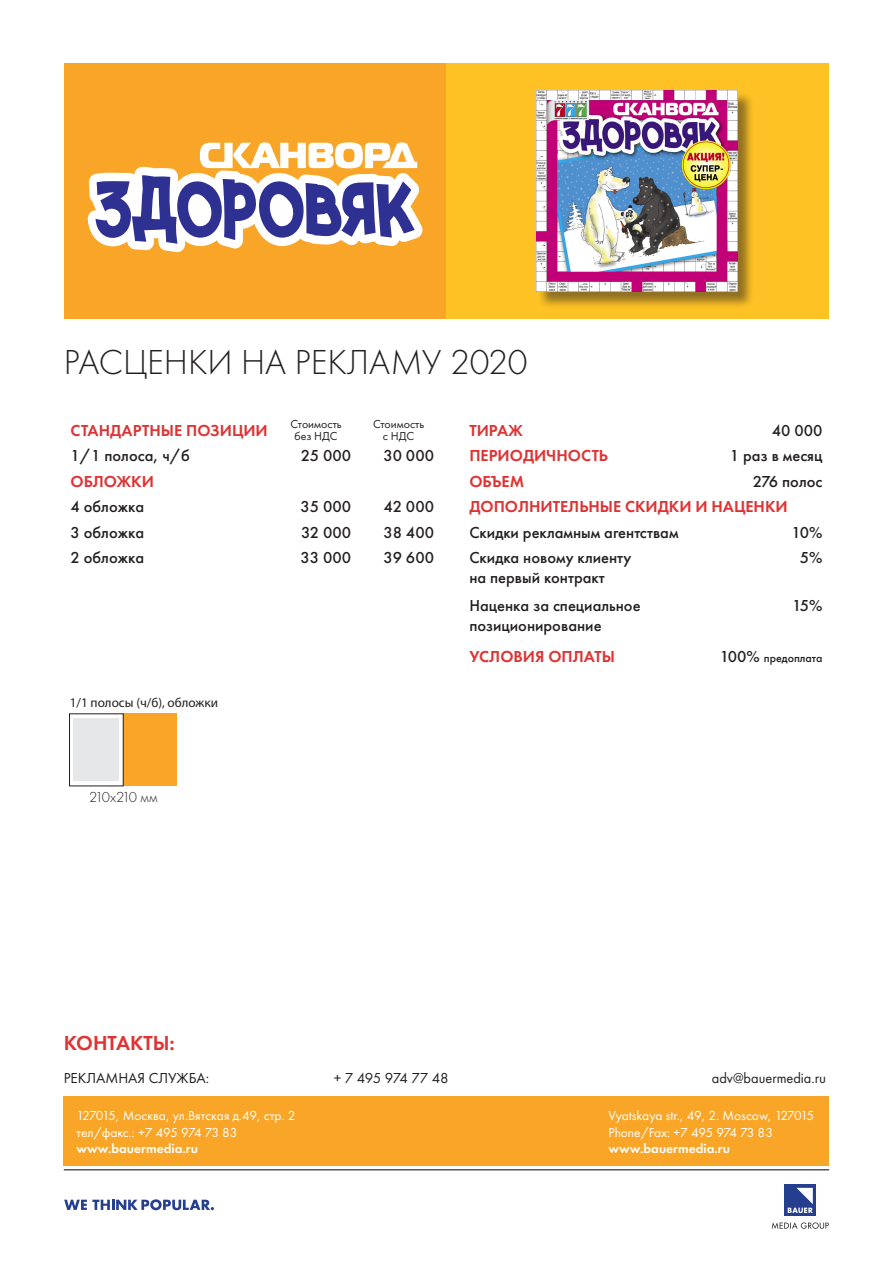
<style>
.page{position:relative;width:893px;height:1263px;background:#fff}
.page>*{position:absolute;margin:0;border:0;box-sizing:border-box;transform-origin:0 0}
.t1{font:300 36px "Futura PT";color:#231f20}
.t2{font:600 21px "Futura PT";color:#e03333}
.t3{font:500 16.5px/19.8px "Futura PT";color:#231f20}
.t4{font:600 16.5px "Futura PT";color:#e03333}
.t5{font:15px "Futura PT";color:#231f20;scale:.96 1}
.t6{font:15px "Futura PT";color:#231f20}
.t7{font:15px "Futura PT";letter-spacing:-.03em;color:#231f20}
.t8{font:300 15px "Futura PT";letter-spacing:-.11em;color:#231f20}
.t9{font:13.5px "Futura PT";color:#fff}
.t10{font:13.5px "Futura PT";letter-spacing:-.02em;color:#fff}
.t11{font:600 13.5px "Futura PT";color:#fff}
.t12{font:13.2px "Myriad Pro";color:#231f20}
.t13{font:12px "Futura PT";color:#231f20}
.t14{font:500 12px "Futura PT";color:#231f20}
.s1{font-size:16.5px}
</style>
<div class="page">
<div style="left:64px;top:64px;width:382px;height:255px;background:#f9a628"></div>
<div style="left:446px;top:64px;width:383px;height:255px;background:#fec224"></div>
<hr style="left:64px;top:1169px;width:765px;height:1px;background:#000">
<svg style="left:772px;top:1222px;width:57px;height:7px"></svg>
<div style="left:785px;top:1185px;width:31px;height:31px;background:#253f8e"></div>
<svg style="left:788px;top:1188px;width:25px;height:25px"></svg>
<svg style="left:64px;top:1199px;width:150px;height:11px"></svg>
<div style="left:64px;top:1096px;width:765px;height:70px;background:#f9a628"></div>
<div style="left:123px;top:714px;width:54px;height:72px;background:#f9a628"></div>
<div style="left:74px;top:718px;width:45px;height:63px;background:#e6e7e9"></div>
<div style="left:537px;top:91px;width:218px;height:218px;background:#231f20;opacity:.5"></div>
<img style="left:536px;top:91px;width:201px;height:201px">
<svg style="left:88px;top:142px;width:335px;height:110px"></svg>
<p class="t1" style="left:64px;top:342px;width:465px">РАСЦЕНКИ НА РЕКЛАМУ 2020</p>
<p class="t4" style="left:71px;top:420px;width:199px">СТАНДАРТНЫЕ ПОЗИЦИИ</p>
<p class="t13" style="left:290px;top:417px;width:53px">Стоимость</p>
<p class="t13" style="left:294px;top:429px;width:45px">без НДС</p>
<p class="t13" style="left:373px;top:417px;width:53px">Стоимость</p>
<p class="t13" style="left:383px;top:429px;width:33px">с НДС</p>
<p class="t3" style="left:71px;top:446px;width:121px">1/1 полоса, ч/б</p>
<p class="t3" style="left:301px;top:446px;width:52px">25 000</p>
<p class="t3" style="left:383px;top:446px;width:52px">30 000</p>
<p class="t4" style="left:71px;top:471px;width:85px">ОБЛОЖКИ</p>
<p class="t3" style="left:71px;top:497px;width:75px">4 обложка</p>
<p class="t3" style="left:300px;top:497px;width:52px">35 000</p>
<p class="t3" style="left:383px;top:497px;width:52px">42 000</p>
<p class="t3" style="left:71px;top:522px;width:75px">3 обложка</p>
<p class="t3" style="left:301px;top:522px;width:51px">32 000</p>
<p class="t3" style="left:383px;top:522px;width:52px">38 400</p>
<p class="t3" style="left:71px;top:548px;width:75px">2 обложка</p>
<p class="t3" style="left:300px;top:548px;width:52px">33 000</p>
<p class="t3" style="left:384px;top:548px;width:52px">39 600</p>
<p class="t12" style="left:70px;top:696px;width:150px">1/1 полосы (ч/б), обложки</p>
<p class="t8" style="left:89px;top:789px;width:70px">210x210 мм</p>
<p class="t4" style="left:469px;top:420px;width:55px">ТИРАЖ</p>
<p class="t3" style="left:772px;top:420px;width:52px">40 000</p>
<p class="t4" style="left:469px;top:445px;width:140px">ПЕРИОДИЧНОСТЬ</p>
<p class="t3" style="left:730px;top:446px;width:94px">1 раз в месяц</p>
<p class="t4" style="left:469px;top:471px;width:56px">ОБЪЕМ</p>
<p class="t3" style="left:753px;top:471px;width:71px">276 полос</p>
<p class="t4" style="left:469px;top:496px;width:320px">ДОПОЛНИТЕЛЬНЫЕ СКИДКИ И НАЦЕНКИ</p>
<p class="t3" style="left:469px;top:522px;width:211px">Скидки рекламным агентствам</p>
<p class="t3" style="left:792px;top:522px;width:32px">10%</p>
<p class="t3" style="left:469px;top:548px;width:164px">Cкидка новому клиенту</p>
<p class="t3" style="left:469px;top:568px;width:137px">на первый контракт</p>
<p class="t3" style="left:800px;top:548px;width:24px">5%</p>
<p class="t3" style="left:469px;top:596px;width:173px">Наценка за специальное позиционирование</p>
<p class="t3" style="left:792px;top:596px;width:32px">15%</p>
<p class="t4" style="left:469px;top:646px;width:147px">УСЛОВИЯ ОПЛАТЫ</p>
<p class="t14" style="left:720px;top:651px;width:104px"><span class="s1">100%</span> предоплата</p>
<p class="t2" style="left:64px;top:1030px;width:113px">КОНТАКТЫ:</p>
<p class="t6" style="left:64px;top:1069px;width:147px">РЕКЛАМНАЯ СЛУЖБА:</p>
<p class="t7" style="left:334px;top:1069px;width:116px">+ 7 495 974 77 48</p>
<p class="t5" style="left:712px;top:1069px;width:121px">adv@bauermedia.ru</p>
<p class="t9" style="left:77px;top:1108px;width:220px">127015, Москва, ул.Вятская д.49, стр. 2</p>
<p class="t10" style="left:77px;top:1124px;width:163px">тел/факс.: +7 495 974 73 83</p>
<p class="t11" style="left:77px;top:1140px;width:123px">www.bauermedia.ru</p>
<p class="t9" style="left:609px;top:1108px;width:207px">Vyatskaya str., 49, 2. Moscow, 127015</p>
<p class="t10" style="left:609px;top:1124px;width:166px">Phone/Fax: +7 495 974 73 83</p>
<p class="t11" style="left:609px;top:1140px;width:123px">www.bauermedia.ru</p>
</div>
